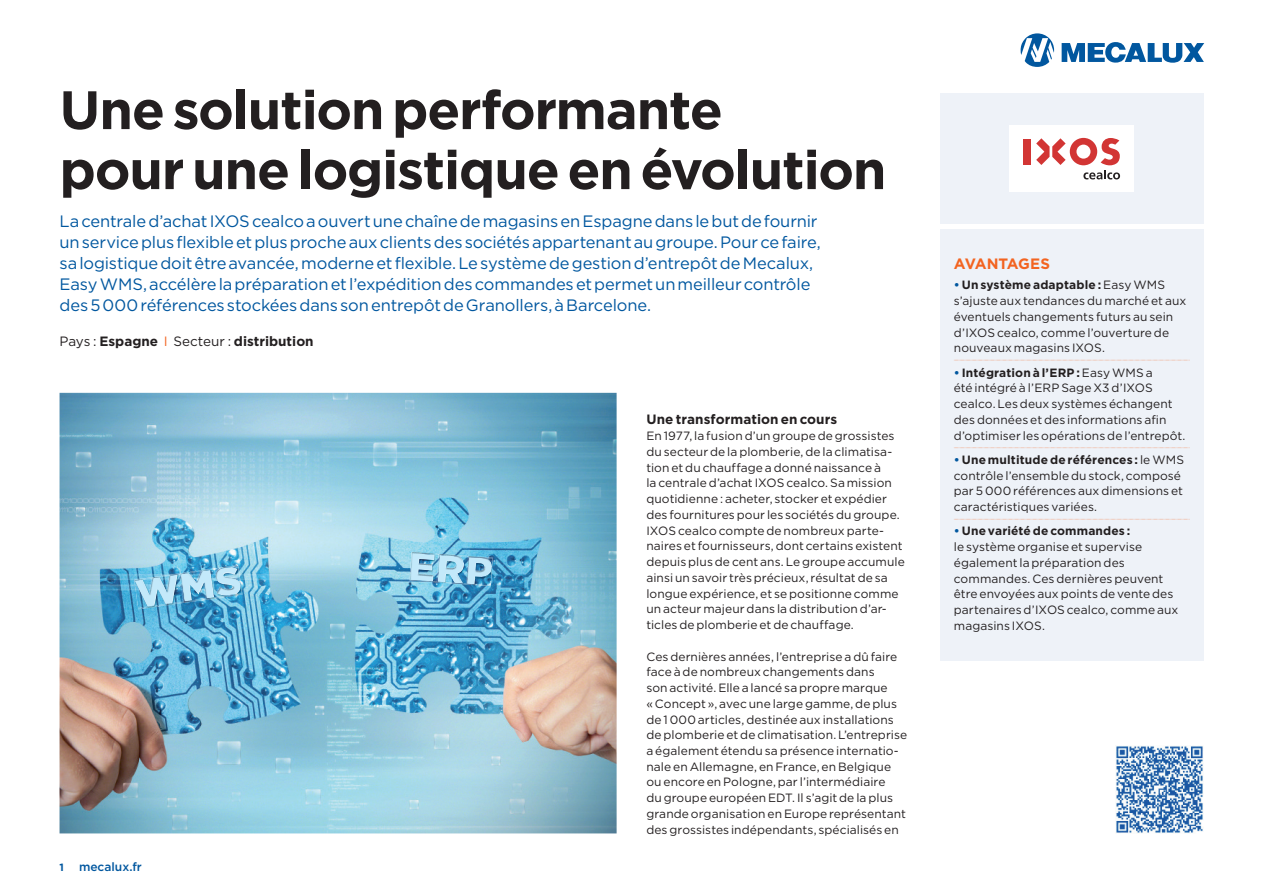
<style>
.page{position:relative;width:1263px;height:893px;background:#fff}
.page>*{position:absolute;margin:0;border:0;box-sizing:border-box;transform-origin:0 0}
.t1{font:700 54px/60px "Gotham";letter-spacing:-.025em;color:#231f20}
.t2{font:16.5px/21px "Gotham";letter-spacing:-.01em;color:#01579f}
.t3{font:700 15px "Gotham";letter-spacing:-.025em;color:#f36421}
.t4{font:700 13.5px "Gotham";color:#231f20}
.t5{font:12px/15.8px "Gotham";letter-spacing:.005em;color:#231f20}
.t6{font:500 12px "Gotham";color:#01579f}
.t7{font:700 10.5px "Gotham";color:#01579f}
.s1{font-weight:400}
.s2{font-weight:400;color:#f36421}
.s3{font-weight:700;color:#01579f}
.s4{font-weight:700}
</style>
<div class="page">
<svg style="left:1020px;top:33px;width:34px;height:34px"></svg>
<svg style="left:1062px;top:42px;width:142px;height:21px"></svg>
<div style="left:940px;top:94px;width:263px;height:130px;background:#eef2f8"></div>
<div style="left:940px;top:229px;width:263px;height:432px;background:#eef2f8"></div>
<svg style="left:954px;top:360px;width:235px;height:1px"></svg>
<svg style="left:954px;top:448px;width:233px;height:1px"></svg>
<svg style="left:954px;top:519px;width:235px;height:1px"></svg>
<div style="left:1009px;top:126px;width:125px;height:66px;background:#fff"></div>
<img style="left:1116px;top:746px;width:87px;height:87px">
<div style="left:1023px;top:139px;width:7px;height:26px;background:#d23534"></div>
<svg style="left:1036px;top:138px;width:84px;height:41px"></svg>
<img style="left:60px;top:393px;width:557px;height:440px">
<img style="left:134px;top:566px;width:108px;height:42px">
<img style="left:134px;top:565px;width:104px;height:16px">
<img style="left:134px;top:573px;width:52px;height:8px">
<img style="left:186px;top:566px;width:52px;height:7px">
<img style="left:138px;top:593px;width:104px;height:16px">
<img style="left:412px;top:552px;width:81px;height:7px">
<img style="left:410px;top:585px;width:81px;height:1px">
<img style="left:410px;top:553px;width:82px;height:32px">
<h1 class="t1" style="left:60px;top:80px;width:828px">Une solution performante<br>pour une logistique en évolution</h1>
<p class="t2" style="left:60px;top:210px;width:763px">La centrale d’achat IXOS cealco a ouvert une chaîne de magasins en Espagne dans le but de fournir un service plus flexible et plus proche aux clients des sociétés appartenant au groupe. Pour ce faire, sa logistique doit être avancée, moderne et flexible. Le système de gestion d’entrepôt de Mecalux, Easy WMS, accélère la préparation et l’expédition des commandes et permet un meilleur contrôle des 5 000 références stockées dans son entrepôt de Granollers, à Barcelone.</p>
<p class="t4" style="left:60px;top:332px;width:256px"><span class="s1">Pays :</span> Espagne <span class="s2">I</span> <span class="s1">Secteur :</span> distribution</p>
<p class="t7" style="left:60px;top:860px;width:6px">1</p>
<p class="t6" style="left:79px;top:859px;width:64px">mecalux.fr</p>
<p class="t4" style="left:646px;top:411px;width:192px">Une transformation en cours</p>
<p class="t5" style="left:646px;top:428px;width:260px">En 1977, la fusion d’un groupe de grossistes du secteur de la plomberie, de la climatisa&shy;tion et du chauffage a donné naissance à<br>la centrale d’achat IXOS cealco. Sa mission quotidienne : acheter, stocker et expédier des fournitures pour les sociétés du groupe.<br>IXOS cealco compte de nombreux parte&shy;naires et fournisseurs, dont certains existent depuis plus de cent ans. Le groupe accumule ainsi un savoir très précieux, résultat de sa longue expérience, et se positionne comme un acteur majeur dans la distribution d’ar&shy;ticles de plomberie et de chauffage.</p>
<p class="t5" style="left:646px;top:648px;width:262px">Ces dernières années, l’entreprise a dû faire face à de nombreux changements dans<br>son activité. Elle a lancé sa propre marque<br>« Concept », avec une large gamme, de plus de 1 000 articles, destinée aux installations de plomberie et de climatisation. L’entreprise a également étendu sa présence internatio&shy;nale en Allemagne, en France, en Belgique ou encore en Pologne, par l’intermédiaire<br>du groupe européen EDT. Il s’agit de la plus grande organisation en Europe représentant des grossistes indépendants, spécialisés en</p>
<p class="t3" style="left:954px;top:254px;width:98px">AVANTAGES</p>
<p class="t5" style="left:954px;top:277px;width:234px"><span class="s3">•</span> <span class="s4">Un système adaptable :</span> Easy WMS s’ajuste aux tendances du marché et aux éventuels changements futurs au sein d’IXOS cealco, comme l’ouverture de nouveaux magasins IXOS.</p>
<p class="t5" style="left:954px;top:364px;width:233px"><span class="s3">•</span> <span class="s4">Intégration à l’ERP :</span> Easy WMS a<br>été intégré à l’ERP Sage X3 d’IXOS cealco. Les deux systèmes échangent des données et des informations afin d’optimiser les opérations de l’entrepôt.</p>
<p class="t5" style="left:954px;top:451px;width:232px"><span class="s3">•</span> <span class="s4">Une multitude de références :</span> le WMS contrôle l’ensemble du stock, composé par 5 000 références aux dimensions et caractéristiques variées.</p>
<p class="t5" style="left:954px;top:523px;width:226px"><span class="s3">•</span> <span class="s4">Une variété de commandes :<br></span>le système organise et supervise également la préparation des commandes. Ces dernières peuvent être envoyées aux points de vente des partenaires d’IXOS cealco, comme aux magasins IXOS.</p>
</div>
